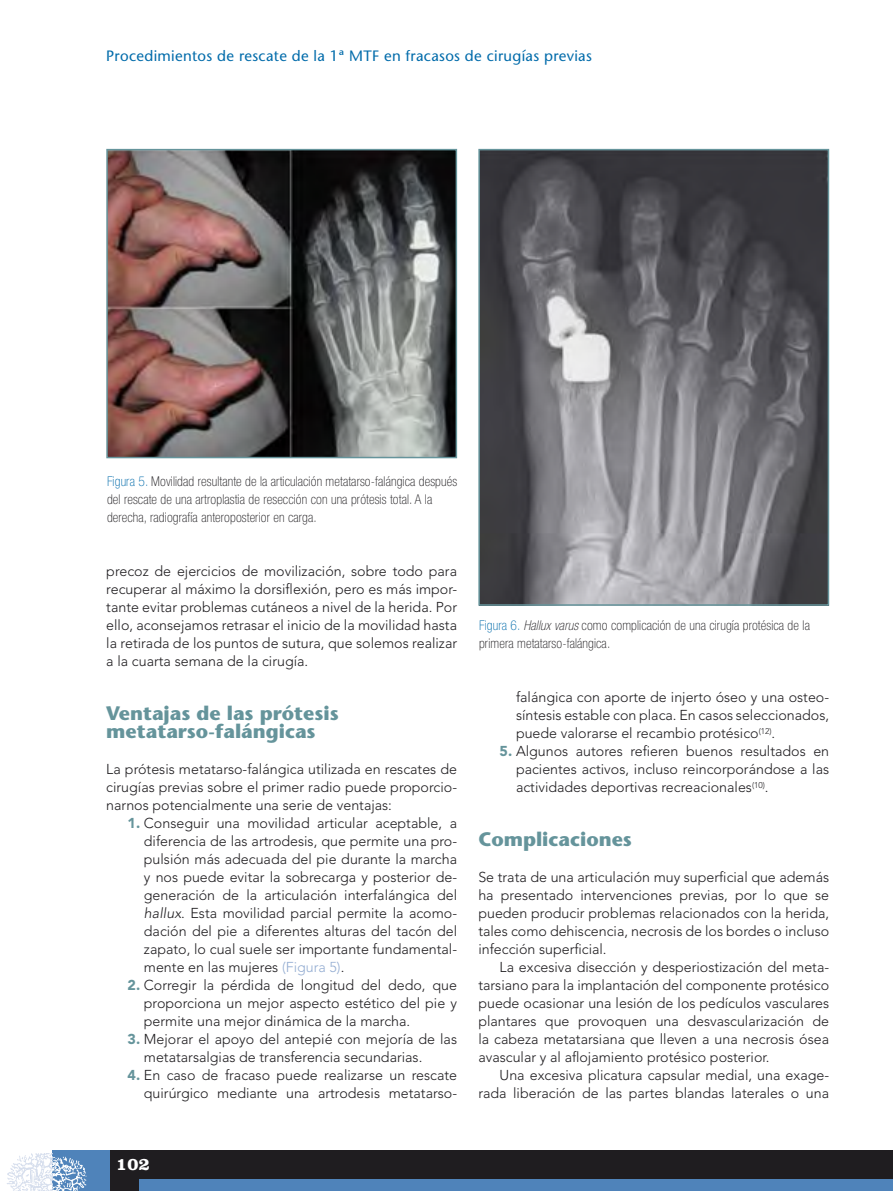
<style>
.page{position:relative;width:893px;height:1191px;background:#fff}
.page>*{position:absolute;margin:0;border:0;box-sizing:border-box;transform-origin:0 0}
.t1{font:700 19.5px/18px "Stone Sans Std";color:#65949b}
.t2{font:700 18px "Clarendon LT Std";color:#fff}
.t3{font:500 15px "Stone Sans Std";letter-spacing:.02em;color:#006baa}
.t4{font:300 14.25px/18px "Avenir LT Std";color:#1f1d20;text-align:justify}
.t5{font:100 condensed 13.5px/18px "Helvetica Neue LT Std";letter-spacing:.01em;color:#1f1d20}
.s1{color:#006baa}
.s2{font-weight:900;color:#65949b}
.s3{font-style:italic}
.s4{color:#94add2}
</style>
<div class="page">
<div style="left:52px;top:1150px;width:73px;height:41px;background:#4f83ba"></div>
<img style="left:52px;top:1153px;width:35px;height:38px">
<img style="left:7px;top:1153px;width:45px;height:38px">
<div style="left:111px;top:1150px;width:782px;height:41px;background:#1f1d20"></div>
<div style="left:140px;top:1179px;width:753px;height:12px;background:#4f83ba"></div>
<svg style="left:106px;top:149px;width:351px;height:309px"></svg>
<svg style="left:478px;top:149px;width:351px;height:457px"></svg>
<p class="t3" style="left:106px;top:47px;width:487px">Procedimientos de rescate de la 1ª MTF en fracasos de cirugías previas</p>
<p class="t5" style="left:107px;top:472px;width:352px"><span class="s1">Figura 5.</span> Movilidad resultante de la articulación metatarso-falángica después del rescate de una artroplastia de resección con una prótesis total. A la derecha, radiografía anteroposterior en carga.</p>
<p class="t4" style="left:106px;top:562px;width:352px">precoz de ejercicios de movilización, sobre todo para recuperar al máximo la dorsiflexión, pero es más impor&shy;tante evitar problemas cutáneos a nivel de la herida. Por ello, aconsejamos retrasar el inicio de la movilidad hasta la retirada de los puntos de sutura, que solemos realizar a la cuarta semana de la cirugía.</p>
<h1 class="t1" style="left:106px;top:704px;width:234px">Ventajas de las prótesis metatarso-falángicas</h1>
<p class="t4" style="left:106px;top:760px;width:352px">La prótesis metatarso-falángica utilizada en rescates de cirugías previas sobre el primer radio puede proporcio&shy;narnos potencialmente una serie de ventajas:</p>
<p class="t4" style="left:144px;top:814px;width:315px;text-indent:-16px"><span class="s2">1.</span> Conseguir una movilidad articular aceptable, a diferencia de las artrodesis, que permite una pro&shy;pulsión más adecuada del pie durante la marcha y nos puede evitar la sobrecarga y posterior de&shy;generación de la articulación interfalángica del <span class="s3">hallux</span>. Esta movilidad parcial permite la acomo&shy;dación del pie a diferentes alturas del tacón del zapato, lo cual suele ser importante fundamental&shy;mente en las mujeres <span class="s4">(Figura 5)</span>.</p>
<p class="t4" style="left:144px;top:976px;width:315px;text-indent:-16px"><span class="s2">2.</span> Corregir la pérdida de longitud del dedo, que proporciona un mejor aspecto estético del pie y permite una mejor dinámica de la marcha.</p>
<p class="t4" style="left:144px;top:1030px;width:315px;text-indent:-16px"><span class="s2">3.</span> Mejorar el apoyo del antepié con mejoría de las metatarsalgias de transferencia secundarias.</p>
<p class="t4" style="left:128px;top:1066px;width:331px;text-align:right"><span class="s2">4.</span> En caso de fracaso puede realizarse un rescate quirúrgico mediante una artrodesis metatarso-</p>
<p class="t5" style="left:479px;top:616px;width:332px"><span class="s1">Figura 6.</span> <span class="s3">Hallux varus</span> como complicación de una cirugía protésica de la primera metatarso-falángica.</p>
<p class="t4" style="left:516px;top:688px;width:315px">falángica con aporte de injerto óseo y una osteo&shy;síntesis estable con placa. En casos seleccionados, puede valorarse el recambio protésico<sup>(12)</sup>.</p>
<p class="t4" style="left:516px;top:742px;width:315px;text-indent:-16px"><span class="s2">5.</span> Algunos autores refieren buenos resultados en pacientes activos, incluso reincorporándose a las actividades deportivas recreacionales<sup>(10)</sup>.</p>
<h1 class="t1" style="left:478px;top:830px;width:155px">Complicaciones</h1>
<p class="t4" style="left:478px;top:868px;width:352px">Se trata de una articulación muy superficial que además ha presentado intervenciones previas, por lo que se pueden producir problemas relacionados con la herida, tales como dehiscencia, necrosis de los bordes o incluso infección superficial.</p>
<p class="t4" style="left:478px;top:958px;width:352px;text-indent:21px">La excesiva disección y desperiostización del meta&shy;tarsiano para la implantación del componente protésico puede ocasionar una lesión de los pedículos vasculares plantares que provoquen una desvascularización de la cabeza metatarsiana que lleven a una necrosis ósea avascular y al aflojamiento protésico posterior.</p>
<p class="t4" style="left:478px;top:1066px;width:352px;text-align:right">Una excesiva plicatura capsular medial, una exage&shy;rada liberación de las partes blandas laterales o una</p>
<p class="t2" style="left:116px;top:1153px;width:35px">102</p>
</div>
